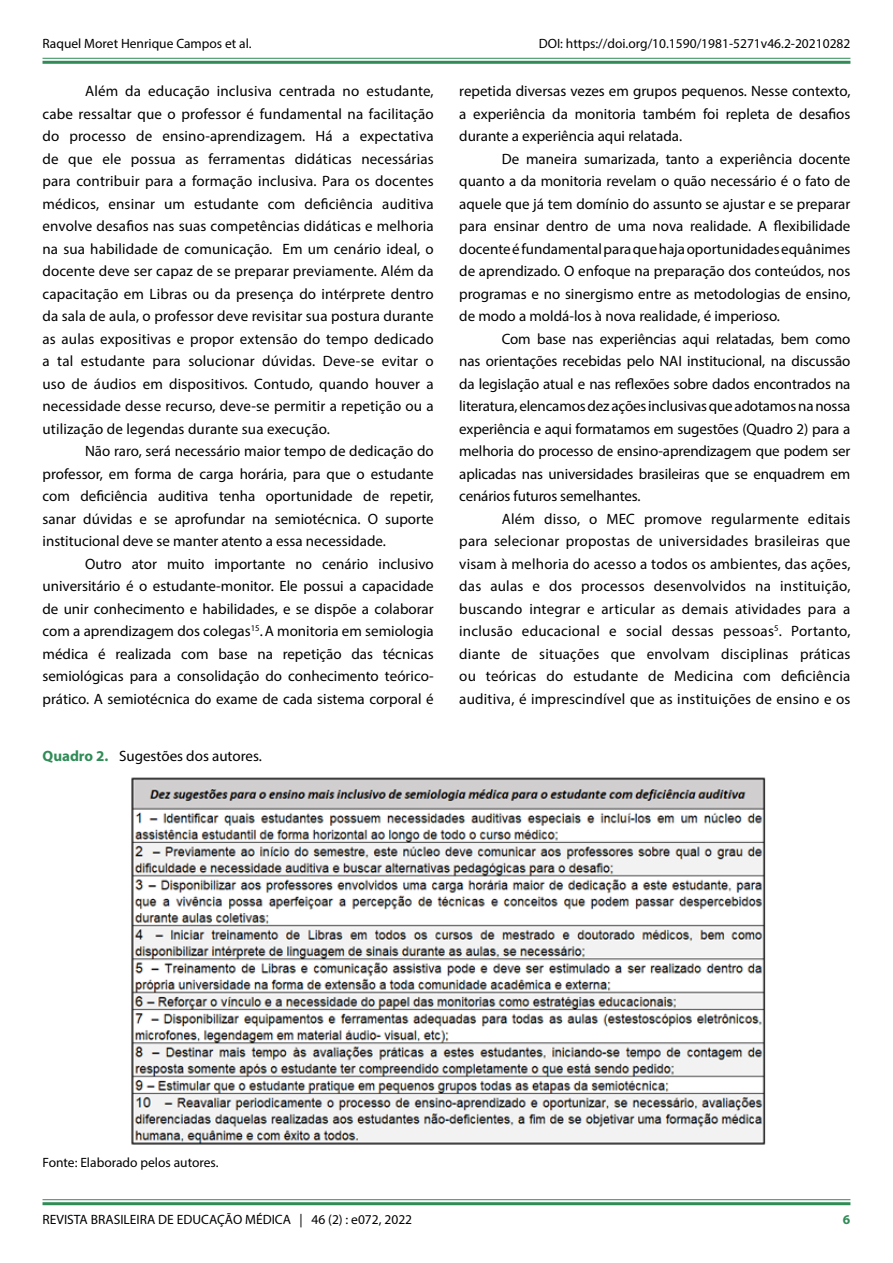
<style>
.page{position:relative;width:893px;height:1263px;background:#fff}
.page>*{position:absolute;margin:0;border:0;box-sizing:border-box;transform-origin:0 0}
.t1{font:15px/22.5px "Myriad Pro";color:#000;text-align:justify}
.t2{font:13.5px "Myriad Pro";color:#000}
.t3{font:700 13.5px "Myriad Pro";color:#318b57}
.s1{font-weight:700;color:#318b57}
</style>
<div class="page">
<hr style="left:43px;top:1199px;width:807px;height:1px;background:#318b57">
<hr style="left:43px;top:1202px;width:807px;height:3px;background:#318b57">
<hr style="left:43px;top:58px;width:807px;height:1px;background:#318b57">
<hr style="left:43px;top:61px;width:807px;height:3px;background:#318b57">
<img style="left:131px;top:777px;width:634px;height:368px">
<p class="t2" style="left:43px;top:35px;width:211px">Raquel Moret Henrique Campos et al.</p>
<p class="t2" style="left:539px;top:35px;width:313px">DOI: https://doi.org/10.1590/1981-5271v46.2-20210282</p>
<p class="t1" style="left:43px;top:80px;width:393px;text-indent:43px">Além da educação inclusiva centrada no estudante, cabe ressaltar que o professor é fundamental na facilitação do processo de ensino-aprendizagem. Há a expectativa de que ele possua as ferramentas didáticas necessárias para contribuir para a formação inclusiva. Para os docentes médicos, ensinar um estudante com deficiência auditiva envolve desafios nas suas competências didáticas e melhoria na sua habilidade de comunicação. Em um cenário ideal, o docente deve ser capaz de se preparar previamente. Além da capacitação em Libras ou da presença do intérprete dentro da sala de aula, o professor deve revisitar sua postura durante as aulas expositivas e propor extensão do tempo dedicado a tal estudante para solucionar dúvidas. Deve-se evitar o uso de áudios em dispositivos. Contudo, quando houver a necessidade desse recurso, deve-se permitir a repetição ou a utilização de legendas durante sua execução.</p>
<p class="t1" style="left:43px;top:440px;width:393px;text-indent:43px">Não raro, será necessário maior tempo de dedicação do professor, em forma de carga horária, para que o estudante com deficiência auditiva tenha oportunidade de repetir, sanar dúvidas e se aprofundar na semiotécnica. O suporte institucional deve se manter atento a essa necessidade.</p>
<p class="t1" style="left:43px;top:552px;width:393px;text-indent:43px">Outro ator muito importante no cenário inclusivo universitário é o estudante-monitor. Ele possui a capacidade de unir conhecimento e habilidades, e se dispõe a colaborar com a aprendizagem dos colegas<sup>15</sup>.A monitoria em semiologia médica é realizada com base na repetição das técnicas semiológicas para a consolidação do conhecimento teórico&shy;prático. A semiotécnica do exame de cada sistema corporal é</p>
<p class="t1" style="left:459px;top:80px;width:393px">repetida diversas vezes em grupos pequenos. Nesse contexto, a experiência da monitoria também foi repleta de desafios durante a experiência aqui relatada.</p>
<p class="t1" style="left:459px;top:147px;width:393px;text-indent:43px">De maneira sumarizada, tanto a experiência docente quanto a da monitoria revelam o quão necessário é o fato de aquele que já tem domínio do assunto se ajustar e se preparar para ensinar dentro de uma nova realidade. A flexibilidade docente é fundamental para que haja oportunidades equânimes de aprendizado. O enfoque na preparação dos conteúdos, nos programas e no sinergismo entre as metodologias de ensino, de modo a moldá-los à nova realidade, é imperioso.</p>
<p class="t1" style="left:459px;top:327px;width:393px;text-indent:43px">Com base nas experiências aqui relatadas, bem como nas orientações recebidas pelo NAI institucional, na discussão da legislação atual e nas reflexões sobre dados encontrados na literatura, elencamos dez ações inclusivas que adotamos na nossa experiência e aqui formatamos em sugestões (Quadro 2) para a melhoria do processo de ensino-aprendizagem que podem ser aplicadas nas universidades brasileiras que se enquadrem em cenários futuros semelhantes.</p>
<p class="t1" style="left:459px;top:507px;width:393px;text-indent:43px">Além disso, o MEC promove regularmente editais para selecionar propostas de universidades brasileiras que visam à melhoria do acesso a todos os ambientes, das ações, das aulas e dos processos desenvolvidos na instituição, buscando integrar e articular as demais atividades para a inclusão educacional e social dessas pessoas<sup>5</sup>. Portanto, diante de situações que envolvam disciplinas práticas ou teóricas do estudante de Medicina com deficiência auditiva, é imprescindível que as instituições de ensino e os</p>
<p class="t1" style="left:43px;top:744px;width:221px"><span class="s1">Quadro 2.</span> Sugestões dos autores.</p>
<p class="t2" style="left:43px;top:1154px;width:178px">Fonte: Elaborado pelos autores.</p>
<p class="t2" style="left:43px;top:1211px;width:371px">REVISTA BRASILEIRA DE EDUCAÇÃO MÉDICA | 46 (2) : e072, 2022</p>
<p class="t3" style="left:843px;top:1210px;width:9px">6</p>
</div>
